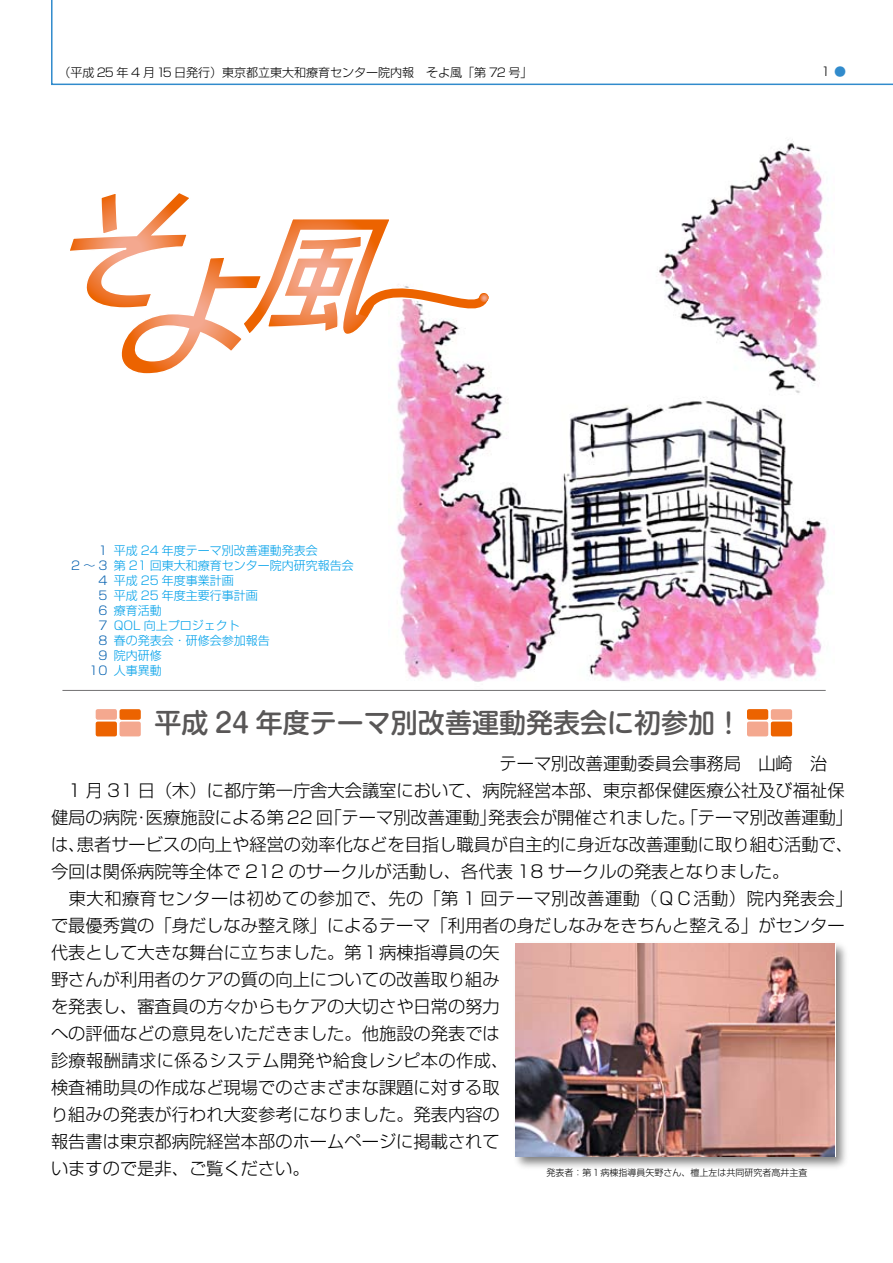
<style>
.page{position:relative;width:893px;height:1263px;background:#fff}
.page>*{position:absolute;margin:0;border:0;box-sizing:border-box;transform-origin:0 0}
.t1{font:500 27px "Shin M Go";color:#595757}
.t2{font:300 17.25px/27px "Shin Go";color:#000}
.t3{font:300 12px/15px "Shin Go";color:#00a0e9}
.t4{font:300 12px "Shin Go";color:#000}
.t5{font:300 12px/15px "Shin Go";color:#005eae;text-align:right}
.t6{font:300 12px "Shin Go";color:#318bcc}
.t7{font:300 9px "Shin Go";color:#000}
</style>
<div class="page">
<svg style="left:51px;top:0;width:842px;height:86px"></svg>
<img style="left:388px;top:139px;width:439px;height:551px">
<svg style="left:70px;top:190px;width:428px;height:185px"></svg>
<hr style="left:62px;top:690px;width:764px;height:1px;background:#727172">
<div style="left:513px;top:940px;width:337px;height:232px;background:#000;opacity:.5"></div>
<img style="left:516px;top:943px;width:319px;height:213px">
<div style="left:96px;top:721px;width:21px;height:15px;background:#ec6300;border-radius:2px"></div>
<div style="left:96px;top:709px;width:21px;height:11px;background:#f4a88f;border-radius:2px"></div>
<div style="left:120px;top:721px;width:21px;height:15px;background:#f4a88f;border-radius:2px"></div>
<div style="left:120px;top:709px;width:21px;height:11px;background:#ec6300;border-radius:2px"></div>
<div style="left:747px;top:721px;width:21px;height:15px;background:#f4a88f;border-radius:2px"></div>
<div style="left:747px;top:709px;width:21px;height:11px;background:#ec6300;border-radius:2px"></div>
<div style="left:771px;top:721px;width:21px;height:15px;background:#ec6300;border-radius:2px"></div>
<div style="left:771px;top:709px;width:21px;height:11px;background:#f4a88f;border-radius:2px"></div>
<p class="t4" style="left:58px;top:65px;width:476px">（平成 25 年 4 月15 日発行）東京都立東大和療育センター院内報　そよ風「第 72 号」</p>
<p class="t6" style="left:834px;top:64px;width:14px">●</p>
<p class="t3" style="left:114px;top:542px;width:242px">平成 24 年度テーマ別改善運動発表会<br>第 21 回東大和療育センター院内研究報告会平成 25 年度事業計画<br>平成 25 年度主要行事計画<br>療育活動<br>QOL 向上プロジェクト<br>春の発表会・研修会参加報告<br>院内研修<br>人事異動</p>
<p class="t5" style="left:71px;top:542px;width:38px">1<br>2〜3<br>4<br>5<br>6<br>7<br>8<br>9<br>10</p>
<h1 class="t1" style="left:154px;top:703px;width:589px">平成 24 年度テーマ別改善運動発表会に初参加！</h1>
<p class="t2" style="left:51px;top:749px;width:804px;text-indent:448px">テーマ別改善運動委員会事務局　山崎　治　　1 月 31 日（木）に都庁第一庁舎大会議室において、病院経営本部、東京都保健医療公社及び福祉保健局の病院・医療施設による第 22 回「テーマ別改善運動」発表会が開催されました。「テーマ別改善運動」は、患者サービスの向上や経営の効率化などを目指し職員が自主的に身近な改善運動に取り組む活動で、今回は関係病院等全体で 212 のサークルが活動し、各代表 18 サークルの発表となりました。<br>　東大和療育センターは初めての参加で、先の「第 1 回テーマ別改善運動（ＱＣ活動）院内発表会」で最優秀賞の「身だしなみ整え隊」によるテーマ「利用者の身だしなみをきちんと整える」がセンター代表として大きな舞台に立ちました。第１病棟指導員の矢<br>野さんが利用者のケアの質の向上についての改善取り組み<br>を発表し、審査員の方々からもケアの大切さや日常の努力<br>への評価などの意見をいただきました。他施設の発表では<br>診療報酬請求に係るシステム開発や給食レシピ本の作成、<br>検査補助具の作成など現場でのさまざまな課題に対する取<br>り組みの発表が行われ大変参考になりました。発表内容の<br>報告書は東京都病院経営本部のホームページに掲載されて<br>いますので是非、ご覧ください。</p>
<p class="t7" style="left:546px;top:1167px;width:262px">発表者：第１病棟指導員矢野さん、檀上左は共同研究者高井主査</p>
</div>
